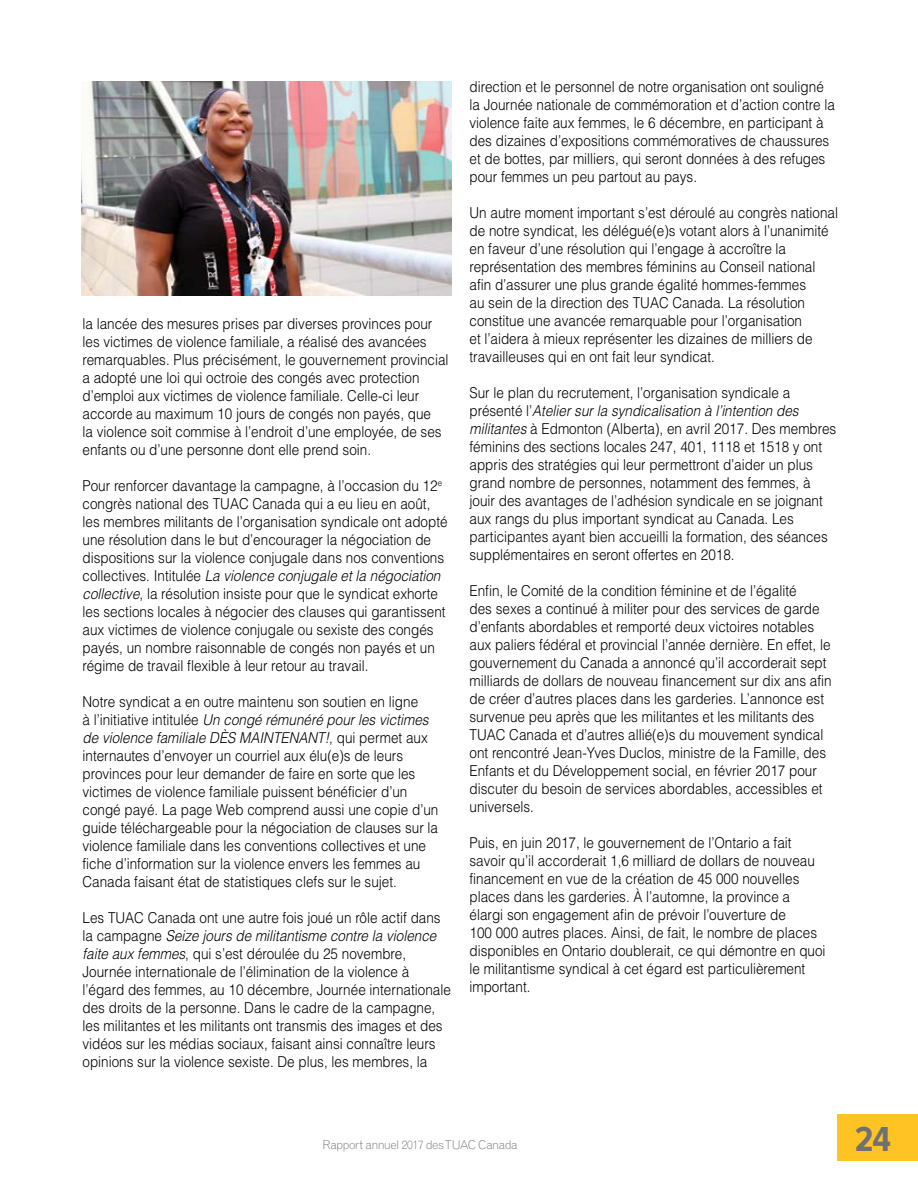
<style>
.page{position:relative;width:918px;height:1188px;background:#fff}
.page>*{position:absolute;margin:0;border:0;box-sizing:border-box;transform-origin:0 0}
.t1{font:700 36px "Proxima Nova Cond";color:#6f7073}
.t2{font:300 15px/18px "Helvetica LT Std";color:#000;scale:.9 1}
.t3{font:300 12px "Grotesque MT Std";letter-spacing:-.04em;color:#6f7073}
.s1{font-style:italic}
</style>
<div class="page">
<div style="left:838px;top:1115px;width:80px;height:46px;background:#ffc423"></div>
<img style="left:81px;top:81px;width:371px;height:215px">
<p class="t2" style="left:82px;top:315px;width:408px">la lancée des mesures prises par diverses provinces pour les victimes de violence familiale, a réalisé des avancées remarquables. Plus précisément, le gouvernement provincial a adopté une loi qui octroie des congés avec protection d’emploi aux victimes de violence familiale. Celle-ci leur accorde au maximum 10 jours de congés non payés, que<br>la violence soit commise à l’endroit d’une employée, de ses enfants ou d’une personne dont elle prend soin.</p>
<p class="t2" style="left:82px;top:477px;width:407px">Pour renforcer davantage la campagne, à l’occasion du 12<sup>e </sup>congrès national des TUAC Canada qui a eu lieu en août, les membres militants de l’organisation syndicale ont adopté une résolution dans le but d’encourager la négociation de dispositions sur la violence conjugale dans nos conventions collectives. Intitulée <span class="s1">La violence conjugale et la négociation collective</span>, la résolution insiste pour que le syndicat exhorte les sections locales à négocier des clauses qui garantissent aux victimes de violence conjugale ou sexiste des congés payés, un nombre raisonnable de congés non payés et un régime de travail flexible à leur retour au travail.</p>
<p class="t2" style="left:83px;top:693px;width:397px">Notre syndicat a en outre maintenu son soutien en ligne<br>à l’initiative intitulée <span class="s1">Un congé rémunéré pour les victimes de violence familiale DÈS MAINTENANT!</span>, qui permet aux internautes d’envoyer un courriel aux élu(e)s de leurs provinces pour leur demander de faire en sorte que les victimes de violence familiale puissent bénéficier d’un congé payé. La page Web comprend aussi une copie d’un guide téléchargeable pour la négociation de clauses sur la violence familiale dans les conventions collectives et une fiche d’information sur la violence envers les femmes au Canada faisant état de statistiques clefs sur le sujet.</p>
<p class="t2" style="left:83px;top:909px;width:411px">Les TUAC Canada ont une autre fois joué un rôle actif dans la campagne <span class="s1">Seize jours de militantisme contre la violence faite aux femmes</span>, qui s’est déroulée du 25 novembre, Journée internationale de l’élimination de la violence à l’égard des femmes, au 10 décembre, Journée internationale des droits de la personne. Dans le cadre de la campagne, les militantes et les militants ont transmis des images et des vidéos sur les médias sociaux, faisant ainsi connaître leurs opinions sur la violence sexiste. De plus, les membres, la</p>
<p class="t2" style="left:470px;top:78px;width:408px">direction et le personnel de notre organisation ont souligné la Journée nationale de commémoration et d’action contre la violence faite aux femmes, le 6 décembre, en participant à des dizaines d’expositions commémoratives de chaussures et de bottes, par milliers, qui seront données à des refuges pour femmes un peu partout au pays.</p>
<p class="t2" style="left:470px;top:204px;width:411px">Un autre moment important s’est déroulé au congrès national de notre syndicat, les délégué(e)s votant alors à l’unanimité en faveur d’une résolution qui l’engage à accroître la représentation des membres féminins au Conseil national afin d’assurer une plus grande égalité hommes-femmes<br>au sein de la direction des TUAC Canada. La résolution constitue une avancée remarquable pour l’organisation<br>et l’aidera à mieux représenter les dizaines de milliers de travailleuses qui en ont fait leur syndicat.</p>
<p class="t2" style="left:470px;top:384px;width:409px">Sur le plan du recrutement, l’organisation syndicale a présenté l’<span class="s1">Atelier sur la syndicalisation à l’intention des militantes</span> à Edmonton (Alberta), en avril 2017. Des membres féminins des sections locales 247, 401, 1118 et 1518 y ont appris des stratégies qui leur permettront d’aider un plus grand nombre de personnes, notamment des femmes, à jouir des avantages de l’adhésion syndicale en se joignant aux rangs du plus important syndicat au Canada. Les participantes ayant bien accueilli la formation, des séances supplémentaires en seront offertes en 2018.</p>
<p class="t2" style="left:470px;top:582px;width:404px">Enfin, le Comité de la condition féminine et de l’égalité<br>des sexes a continué à militer pour des services de garde d’enfants abordables et remporté deux victoires notables aux paliers fédéral et provincial l’année dernière. En effet, le gouvernement du Canada a annoncé qu’il accorderait sept milliards de dollars de nouveau financement sur dix ans afin de créer d’autres places dans les garderies. L’annonce est survenue peu après que les militantes et les militants des TUAC Canada et d’autres allié(e)s du mouvement syndical ont rencontré Jean-Yves Duclos, ministre de la Famille, des Enfants et du Développement social, en février 2017 pour discuter du besoin de services abordables, accessibles et universels.</p>
<p class="t2" style="left:470px;top:834px;width:397px">Puis, en juin 2017, le gouvernement de l’Ontario a fait savoir qu’il accorderait 1,6 milliard de dollars de nouveau financement en vue de la création de 45 000 nouvelles places dans les garderies. À l’automne, la province a élargi son engagement afin de prévoir l’ouverture de<br>100 000 autres places. Ainsi, de fait, le nombre de places disponibles en Ontario doublerait, ce qui démontre en quoi le militantisme syndical à cet égard est particulièrement important.</p>
<p class="t3" style="left:322px;top:1138px;width:197px">Rapport annuel 2017 des TUAC Canada</p>
<h1 class="t1" style="left:855px;top:1119px;width:38px">24</h1>
</div>
